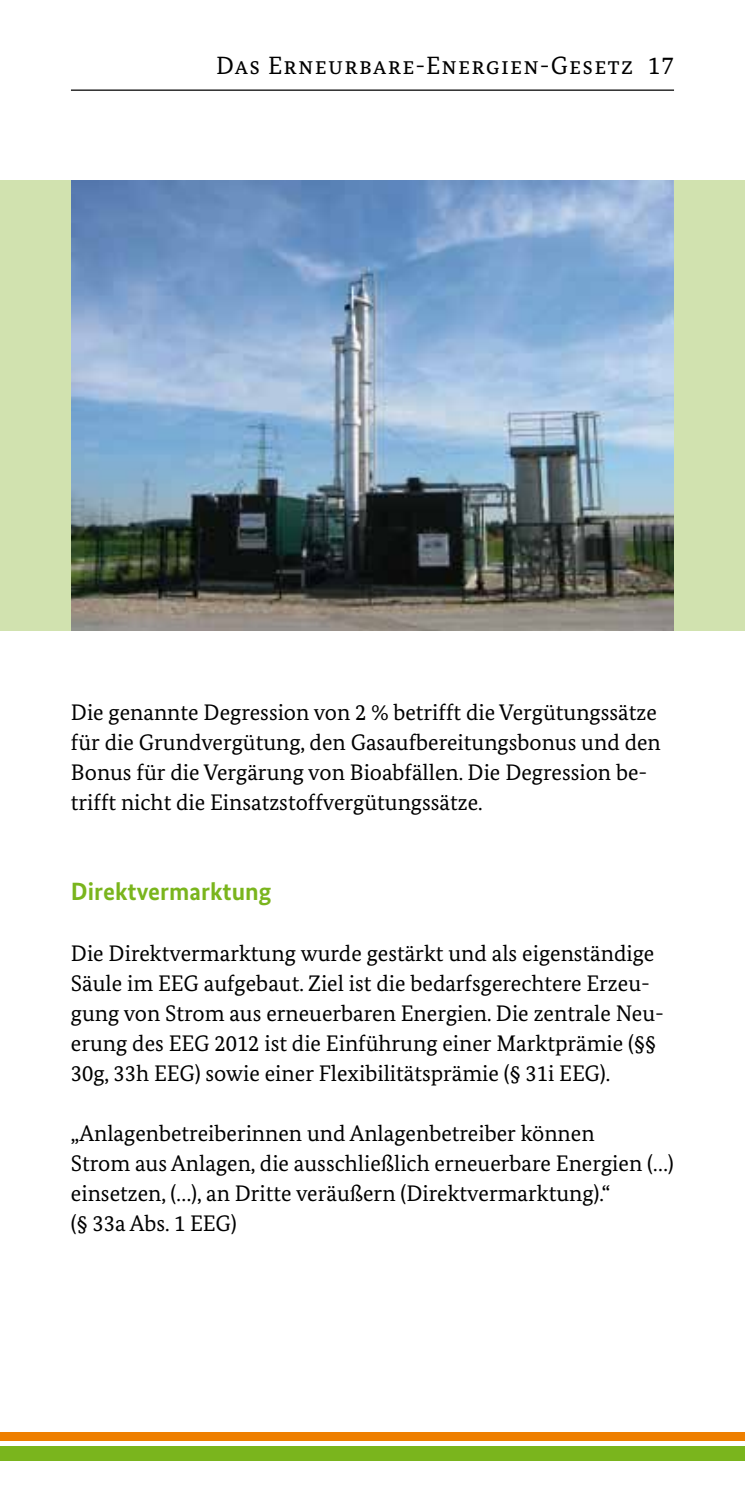
<style>
.page{position:relative;width:745px;height:1489px;background:#fff}
.page>*{position:absolute;margin:0;border:0;box-sizing:border-box;transform-origin:0 0}
.t1{font:25px "Bundes Serif";letter-spacing:.05em;color:#000}
.t2{font:700 25px "Bundes Sans";color:#7ab51d}
.t3{font:22.5px/30px "Bundes Serif";color:#000}
</style>
<div class="page">
<div style="left:0;top:1446px;width:744px;height:14px;background:#7ab51d"></div>
<div style="left:0;top:1431px;width:744px;height:9px;background:#ee7f00"></div>
<hr style="left:71px;top:89px;width:602px;height:2px;background:#000">
<img style="left:71px;top:180px;width:602px;height:450px">
<div style="left:0;top:180px;width:71px;height:450px;background:#d1e2af"></div>
<div style="left:673px;top:180px;width:71px;height:450px;background:#d1e2af"></div>
<p class="t1" style="left:216px;top:50px;width:459px">Das Erneurbare-Energien-Gesetz 17</p>
<p class="t3" style="left:71px;top:697px;width:591px">Die genannte Degression von 2 % betrifft die Vergütungssätze für die Grundvergütung, den Gasaufbereitungsbonus und den Bonus für die Vergärung von Bioabfällen. Die Degression be&shy;trifft nicht die Einsatzstoffvergütungssätze.</p>
<p class="t2" style="left:71px;top:876px;width:202px">Direktvermarktung</p>
<p class="t3" style="left:71px;top:937px;width:594px">Die Direktvermarktung wurde gestärkt und als eigenständige Säule im EEG aufgebaut. Ziel ist die bedarfsgerechtere Erzeu&shy;gung von Strom aus erneuerbaren Energien. Die zentrale Neu&shy;erung des EEG 2012 ist die Einführung einer Marktprämie (§§ 30g, 33h EEG) sowie einer Flexibilitätsprämie (§ 31i EEG).</p>
<p class="t3" style="left:71px;top:1117px;width:604px">„Anlagenbetreiberinnen und Anlagenbetreiber können<br>Strom aus Anlagen, die ausschließlich erneuerbare Energien (…) einsetzen, (…), an Dritte veräußern (Direktvermarktung).“<br>(§ 33a Abs. 1 EEG)</p>
</div>
